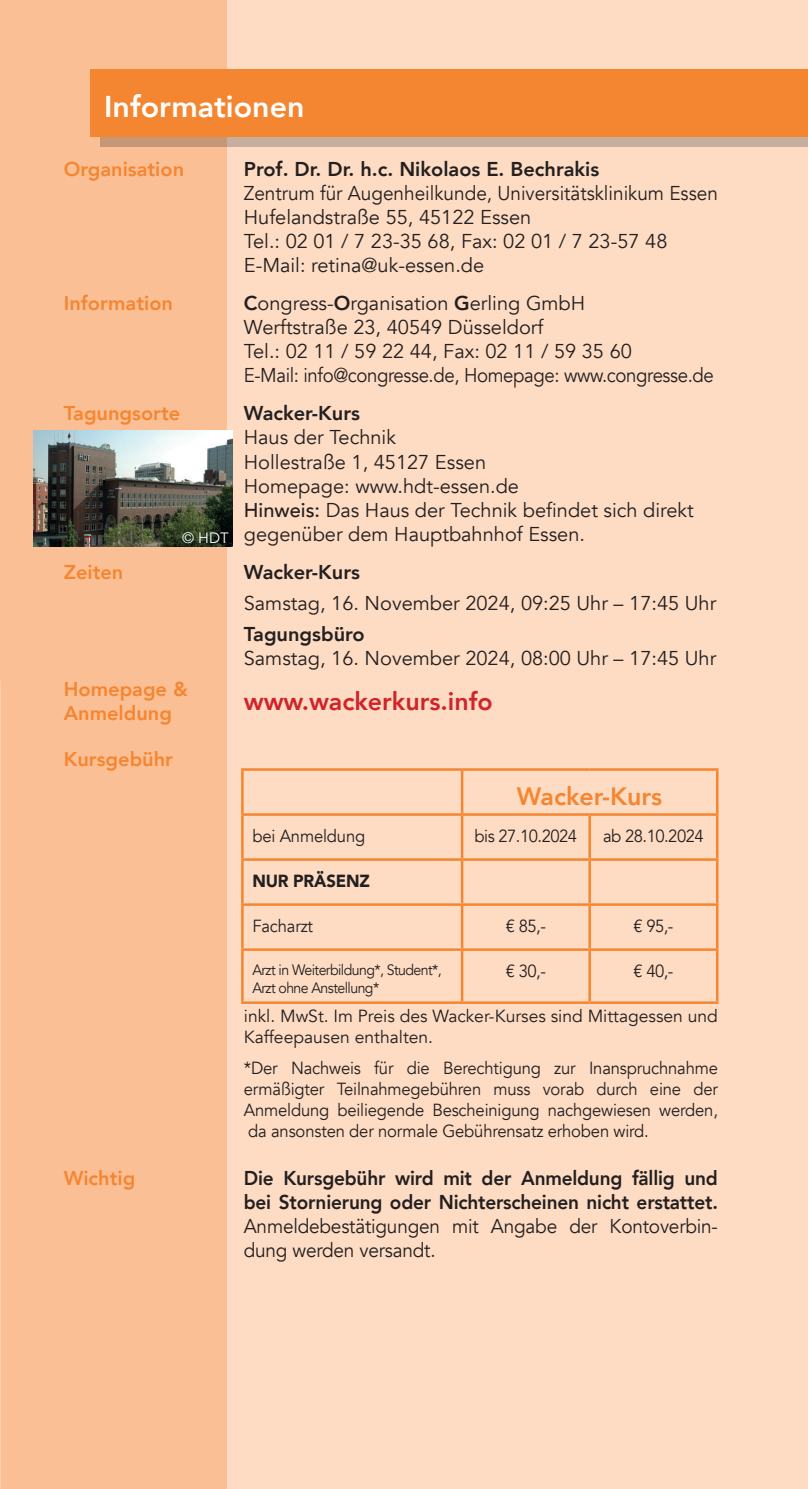
<style>
.page{position:relative;width:808px;height:1489px;background:#fff}
.page>*{position:absolute;margin:0;border:0;box-sizing:border-box;transform-origin:0 0}
.t1{font:800 30px "Avenir";color:#fff}
.t2{font:800 25px "Avenir";color:#d1232a}
.t3{font:800 25px "Avenir";color:#f58631}
.t4{font:20px/24px "Avenir";color:#231f20}
.t5{font:20px/24px "Avenir";color:#231f20;scale:.95 1}
.t6{font:800 20px/24px "Avenir";letter-spacing:-.01em;color:#231f20;scale:.95 1}
.t7{font:800 20px/24px "Avenir";color:#f58631}
.t8{font:800 20px "Avenir";letter-spacing:-.01em;color:#231f20}
.t9{font:17.5px/21px "Avenir";letter-spacing:-.01em;color:#231f20;text-align:justify;scale:.95 1}
.t10{font:17.5px/21px "Avenir";letter-spacing:-.01em;color:#231f20}
.t11{font:17.5px "Avenir";letter-spacing:-.03em;color:#231f20;scale:.95 1}
.t12{font:900 17.5px "Avenir";letter-spacing:-.01em;color:#231f20;scale:.95 1}
.t13{font:15px/18px "Avenir";letter-spacing:-.04em;color:#231f20;scale:.94 1}
.t14{font:15px "Avenir";color:#fff}
.s1{font-weight:800}
.s2{font-weight:500}
</style>
<div class="page">
<div style="left:0;top:0;width:808px;height:1488px;background:#fddcc3"></div>
<div style="left:0;top:0;width:227px;height:1488px;background:#fbbf95"></div>
<div style="left:90px;top:70px;width:718px;height:67px;background:#f58631"></div>
<svg style="left:0;top:680px;width:1px;height:16px"></svg>
<hr style="left:241px;top:768px;width:221px;height:2px;background:#f58631">
<hr style="left:241px;top:770px;width:3px;height:43px;background:#f58631">
<hr style="left:462px;top:768px;width:128px;height:2px;background:#f58631">
<hr style="left:461px;top:770px;width:2px;height:43px;background:#f58631">
<hr style="left:590px;top:768px;width:128px;height:2px;background:#f58631">
<hr style="left:716px;top:770px;width:2px;height:43px;background:#f58631">
<hr style="left:241px;top:813px;width:221px;height:2px;background:#f58631">
<hr style="left:241px;top:815px;width:3px;height:43px;background:#f58631">
<hr style="left:462px;top:813px;width:128px;height:2px;background:#f58631">
<hr style="left:461px;top:815px;width:2px;height:43px;background:#f58631">
<hr style="left:590px;top:813px;width:128px;height:2px;background:#f58631">
<hr style="left:588px;top:815px;width:3px;height:43px;background:#f58631">
<hr style="left:716px;top:815px;width:2px;height:43px;background:#f58631">
<hr style="left:241px;top:858px;width:221px;height:2px;background:#f58631">
<hr style="left:241px;top:860px;width:3px;height:43px;background:#f58631">
<hr style="left:462px;top:858px;width:128px;height:2px;background:#f58631">
<hr style="left:461px;top:860px;width:2px;height:43px;background:#f58631">
<hr style="left:590px;top:858px;width:128px;height:2px;background:#f58631">
<hr style="left:588px;top:860px;width:3px;height:43px;background:#f58631">
<hr style="left:716px;top:860px;width:2px;height:43px;background:#f58631">
<hr style="left:241px;top:903px;width:221px;height:2px;background:#f58631">
<hr style="left:241px;top:905px;width:3px;height:43px;background:#f58631">
<hr style="left:462px;top:903px;width:128px;height:2px;background:#f58631">
<hr style="left:461px;top:905px;width:2px;height:43px;background:#f58631">
<hr style="left:590px;top:903px;width:128px;height:2px;background:#f58631">
<hr style="left:588px;top:905px;width:3px;height:43px;background:#f58631">
<hr style="left:716px;top:905px;width:2px;height:43px;background:#f58631">
<hr style="left:241px;top:948px;width:221px;height:2px;background:#f58631">
<hr style="left:241px;top:950px;width:3px;height:51px;background:#f58631">
<hr style="left:462px;top:948px;width:128px;height:2px;background:#f58631">
<hr style="left:461px;top:950px;width:2px;height:51px;background:#f58631">
<hr style="left:590px;top:948px;width:128px;height:2px;background:#f58631">
<hr style="left:588px;top:950px;width:3px;height:51px;background:#f58631">
<hr style="left:716px;top:950px;width:2px;height:51px;background:#f58631">
<hr style="left:241px;top:1001px;width:221px;height:2px;background:#f58631">
<hr style="left:462px;top:1001px;width:128px;height:2px;background:#f58631">
<hr style="left:590px;top:1001px;width:128px;height:2px;background:#f58631">
<img style="left:33px;top:430px;width:199px;height:116px">
<h1 class="t1" style="left:104px;top:83px;width:202px">Informationen</h1>
<p class="t7" style="left:64px;top:157px;width:122px">Organisation</p>
<p class="t8" style="left:244px;top:153px;width:357px">Prof. Dr. Dr. h.c. Nikolaos E. Bechrakis</p>
<p class="t5" style="left:244px;top:181px;width:501px">Zentrum für Augenheilkunde, Universitätsklinikum Essen Hufelandstraße 55, 45122 Essen<br>Tel.: 02 01 / 7 23-35 68, Fax: 02 01 / 7 23-57 48<br>E-Mail: retina@uk-essen.de</p>
<p class="t7" style="left:64px;top:291px;width:111px">Information</p>
<p class="t4" style="left:244px;top:292px;width:471px"><span class="s1">C</span>ongress-<span class="s1">O</span>rganisation <span class="s1">G</span>erling GmbH<br>Werftstraße 23, 40549 Düsseldorf<br>Tel.: 02 11 / 59 22 44, Fax: 02 11 / 59 35 60<br>E-Mail: info@congresse.de, Homepage: www.congresse.de</p>
<p class="t7" style="left:64px;top:401px;width:118px">Tagungsorte</p>
<p class="t8" style="left:244px;top:398px;width:118px">Wacker-Kurs</p>
<p class="t4" style="left:244px;top:426px;width:452px">Haus der Technik<br>Hollestraße 1, 45127 Essen<br>Homepage: www.hdt-essen.de<br><span class="s2">Hinweis:</span> Das Haus der Technik befindet sich direkt gegenüber dem Hauptbahnhof Essen.</p>
<p class="t7" style="left:64px;top:560px;width:61px">Zeiten</p>
<p class="t8" style="left:244px;top:556px;width:118px">Wacker-Kurs</p>
<p class="t4" style="left:244px;top:591px;width:474px">Samstag, 16. November 2024, 09:25 Uhr – 17:45 Uhr</p>
<p class="t8" style="left:244px;top:618px;width:122px">Tagungsbüro</p>
<p class="t4" style="left:244px;top:646px;width:474px">Samstag, 16. November 2024, 08:00 Uhr – 17:45 Uhr</p>
<p class="t7" style="left:64px;top:677px;width:126px">Homepage &amp;<br>Anmeldung</p>
<p class="t2" style="left:244px;top:682px;width:251px">www.wackerkurs.info</p>
<p class="t7" style="left:64px;top:746px;width:111px">Kursgebühr</p>
<p class="t3" style="left:517px;top:776px;width:147px">Wacker-Kurs</p>
<p class="t9" style="left:252px;top:825px;width:120px">bei Anmeldung</p>
<p class="t11" style="left:475px;top:825px;width:109px">bis 27.10.2024</p>
<p class="t11" style="left:603px;top:825px;width:107px">ab 28.10.2024</p>
<p class="t12" style="left:252px;top:866px;width:125px">NUR PRÄSENZ</p>
<p class="t9" style="left:252px;top:915px;width:65px">Facharzt</p>
<p class="t9" style="left:506px;top:915px;width:44px">€ 85,-</p>
<p class="t9" style="left:633px;top:915px;width:44px">€ 95,-</p>
<p class="t13" style="left:252px;top:960px;width:203px">Arzt in Weiterbildung*, Student*,<br>Arzt ohne Anstellung*</p>
<p class="t9" style="left:506px;top:960px;width:44px">€ 30,-</p>
<p class="t9" style="left:633px;top:960px;width:44px">€ 40,-</p>
<p class="t10" style="left:244px;top:1005px;width:476px">inkl. MwSt. Im Preis des Wacker-Kurses sind Mittagessen und<br>Kaffeepausen enthalten.</p>
<p class="t9" style="left:244px;top:1057px;width:501px">*Der Nachweis für die Berechtigung zur Inanspruchnahme ermäßigter Teilnahmegebühren muss vorab durch eine der Anmeldung beiliegende Bescheinigung nachgewiesen werden, da ansonsten der normale Gebührensatz erhoben wird.</p>
<p class="t7" style="left:64px;top:1166px;width:73px">Wichtig</p>
<p class="t6" style="left:244px;top:1166px;width:501px">Die Kursgebühr wird mit der Anmeldung fällig und bei Stornierung oder Nichterscheinen nicht erstattet.</p>
<p class="t5" style="left:244px;top:1214px;width:501px">Anmeldebestätigungen mit Angabe der Kontoverbin&shy;dung werden versandt.</p>
<p class="t14" style="left:182px;top:529px;width:48px">© HDT</p>
</div>
